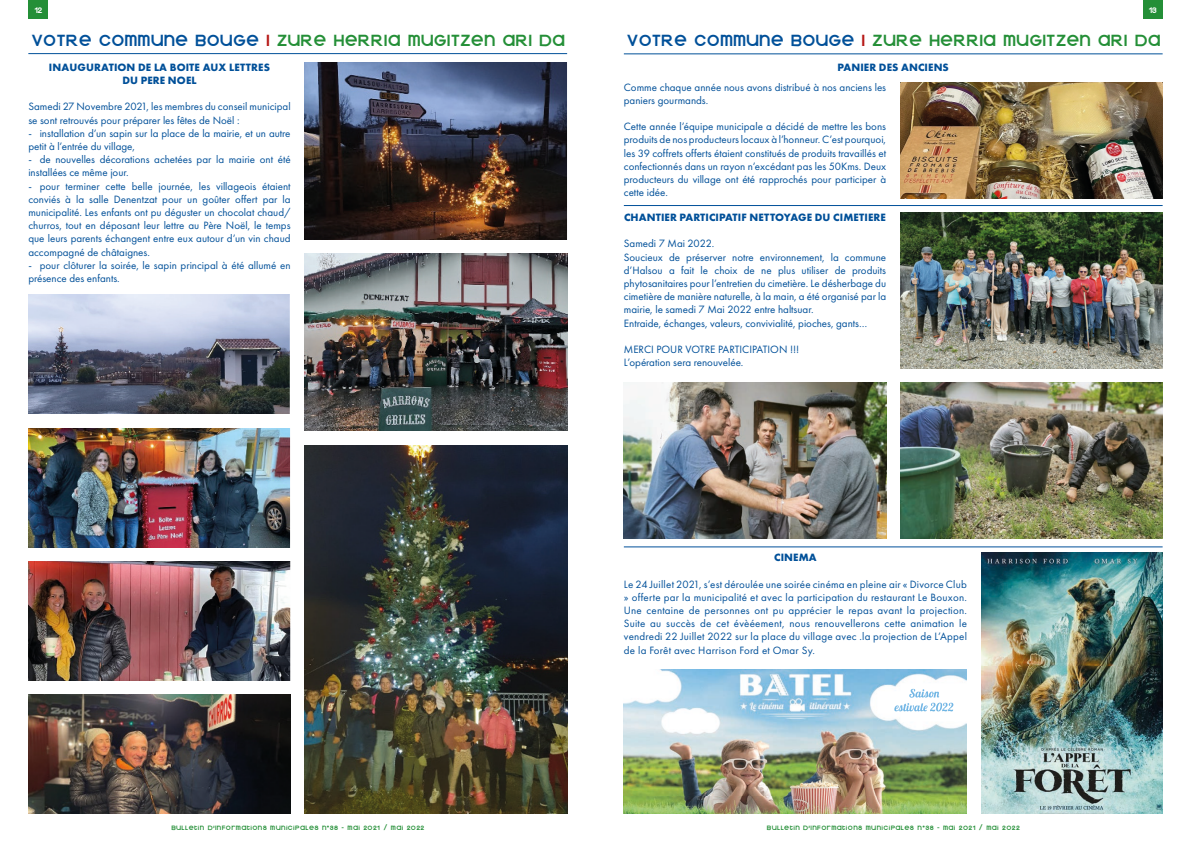
<style>
.page{position:relative;width:1191px;height:842px;background:#fff}
.page>*{position:absolute;margin:0;border:0;box-sizing:border-box;transform-origin:0 0}
.t1{font:18px "Kravitz Extra Thermal";letter-spacing:.05em;color:#248f37}
.t2{font:11px/13.2px "Futura PT";color:#005099}
.t3{font:700 11px "Futura PT";letter-spacing:.01em;color:#005099}
.t4{font:9px "Kravitz Extra Thermal";color:#fff}
.t5{font:7px "Kravitz Extra Thermal";letter-spacing:.1em;color:#248f37}
.s1{color:#005099}
.s2{color:#b61715}
</style>
<div class="page">
<div style="left:28px;top:0;width:20px;height:18px;background:#248f37"></div>
<div style="left:1142px;top:0;width:20px;height:18px;background:#248f37"></div>
<hr style="left:28px;top:53px;width:539px;height:1px;background:#005099">
<img style="left:28px;top:295px;width:262px;height:119px">
<img style="left:305px;top:254px;width:262px;height:177px">
<img style="left:305px;top:445px;width:262px;height:369px">
<img style="left:28px;top:694px;width:263px;height:120px">
<img style="left:28px;top:428px;width:263px;height:119px">
<img style="left:28px;top:561px;width:263px;height:119px">
<img style="left:305px;top:62px;width:262px;height:178px">
<hr style="left:624px;top:54px;width:538px;height:1px;background:#005099">
<hr style="left:624px;top:205px;width:538px;height:1px;background:#005099">
<hr style="left:624px;top:547px;width:538px;height:1px;background:#005099">
<img style="left:900px;top:213px;width:262px;height:156px">
<img style="left:900px;top:82px;width:262px;height:116px">
<img style="left:900px;top:383px;width:262px;height:156px">
<img style="left:624px;top:383px;width:262px;height:156px">
<img style="left:981px;top:553px;width:181px;height:261px">
<img style="left:624px;top:669px;width:343px;height:145px">
<img style="left:909px;top:689px;width:18px;height:9px">
<img style="left:936px;top:703px;width:17px;height:8px">
<p class="t4" style="left:34px;top:4px;width:9px">12</p>
<p class="t4" style="left:1148px;top:4px;width:9px">13</p>
<p class="t1" style="left:31px;top:28px;width:535px"><span class="s1">VOTRE COMMUNE BOUGE</span> <span class="s2">I</span> ZURE HERRIA MUGITZEN ARI DA</p>
<p class="t3" style="left:49px;top:60px;width:223px">INAUGURATION DE LA BOITE AUX LETTRES</p>
<p class="t3" style="left:122px;top:73px;width:76px">DU PERE NOEL</p>
<p class="t2" style="left:28px;top:100px;width:264px">Samedi 27 Novembre 2021, les membres du conseil municipal se sont retrouvés pour préparer les fêtes de Noël :</p>
<p class="t2" style="left:28px;top:126px;width:264px">- installation d’un sapin sur la place de la mairie, et un autre petit à l’entrée du village,</p>
<p class="t2" style="left:28px;top:153px;width:264px">- de nouvelles décorations achetées par la mairie ont été installées ce même jour.</p>
<p class="t2" style="left:28px;top:179px;width:264px;text-align:justify">- pour terminer cette belle journée, les villageois étaient conviés à la salle Denentzat pour un goûter offert par la municipalité. Les enfants ont pu déguster un chocolat chaud/ churros, tout en déposant leur lettre au Père Noël, le temps que leurs parents échangent entre eux autour d’un vin chaud accompagné de châtaignes.</p>
<p class="t2" style="left:28px;top:258px;width:264px">- pour clôturer la soirée, le sapin principal à été allumé en présence des enfants.</p>
<p class="t1" style="left:626px;top:28px;width:535px"><span class="s1">VOTRE COMMUNE BOUGE</span> <span class="s2">I</span> ZURE HERRIA MUGITZEN ARI DA</p>
<p class="t3" style="left:837px;top:60px;width:113px">PANIER DES ANCIENS</p>
<p class="t2" style="left:624px;top:80px;width:264px">Comme chaque année nous avons distribué à nos anciens les paniers gourmands.</p>
<p class="t2" style="left:624px;top:120px;width:264px;text-align:justify">Cette année l’équipe municipale a décidé de mettre les bons produits de nos producteurs locaux à l’honneur. C’est pourquoi, les 39 coffrets offerts étaient constitués de produits travaillés et confectionnés dans un rayon n’excédant pas les 50Kms. Deux producteurs du village ont été rapprochés pour participer à cette idée.</p>
<p class="t3" style="left:624px;top:210px;width:263px">CHANTIER PARTICIPATIF NETTOYAGE DU CIMETIERE</p>
<p class="t2" style="left:624px;top:237px;width:92px">Samedi 7 Mai 2022.</p>
<p class="t2" style="left:624px;top:250px;width:264px;text-align:justify">Soucieux de préserver notre environnement, la commune d’Halsou a fait le choix de ne plus utiliser de produits phytosanitaires pour l’entretien du cimetière. Le désherbage du cimetière de manière naturelle, à la main, a été organisé par la mairie, le samedi 7 Mai 2022 entre haltsuar.</p>
<p class="t2" style="left:624px;top:316px;width:245px">Entraide, échanges, valeurs, convivialité, pioches, gants…</p>
<p class="t2" style="left:624px;top:343px;width:177px">MERCI POUR VOTRE PARTICIPATION !!!</p>
<p class="t2" style="left:624px;top:356px;width:121px">L’opération sera renouvelée.</p>
<p class="t3" style="left:774px;top:550px;width:44px">CINEMA</p>
<p class="t2" style="left:624px;top:577px;width:345px;text-align:justify">Le 24 Juillet 2021, s’est déroulée une soirée cinéma en pleine air « Divorce Club » offerte par la municipalité et avec la participation du restaurant Le Bouxon.<br>Une centaine de personnes ont pu apprécier le repas avant la projection.<br>Suite au succès de cet évèéement, nous renouvellerons cette animation le vendredi 22 Juillet 2022 sur la place du village avec .la projection de L’Appel de la Forêt avec Harrison Ford et Omar Sy.</p>
<p class="t5" style="left:171px;top:823px;width:254px">BULLETIN D’INFORMATIONS MUNICIPALES N°38 - MAI 2021 / MAI 2022</p>
<p class="t5" style="left:767px;top:823px;width:254px">BULLETIN D’INFORMATIONS MUNICIPALES N°38 - MAI 2021 / MAI 2022</p>
</div>
